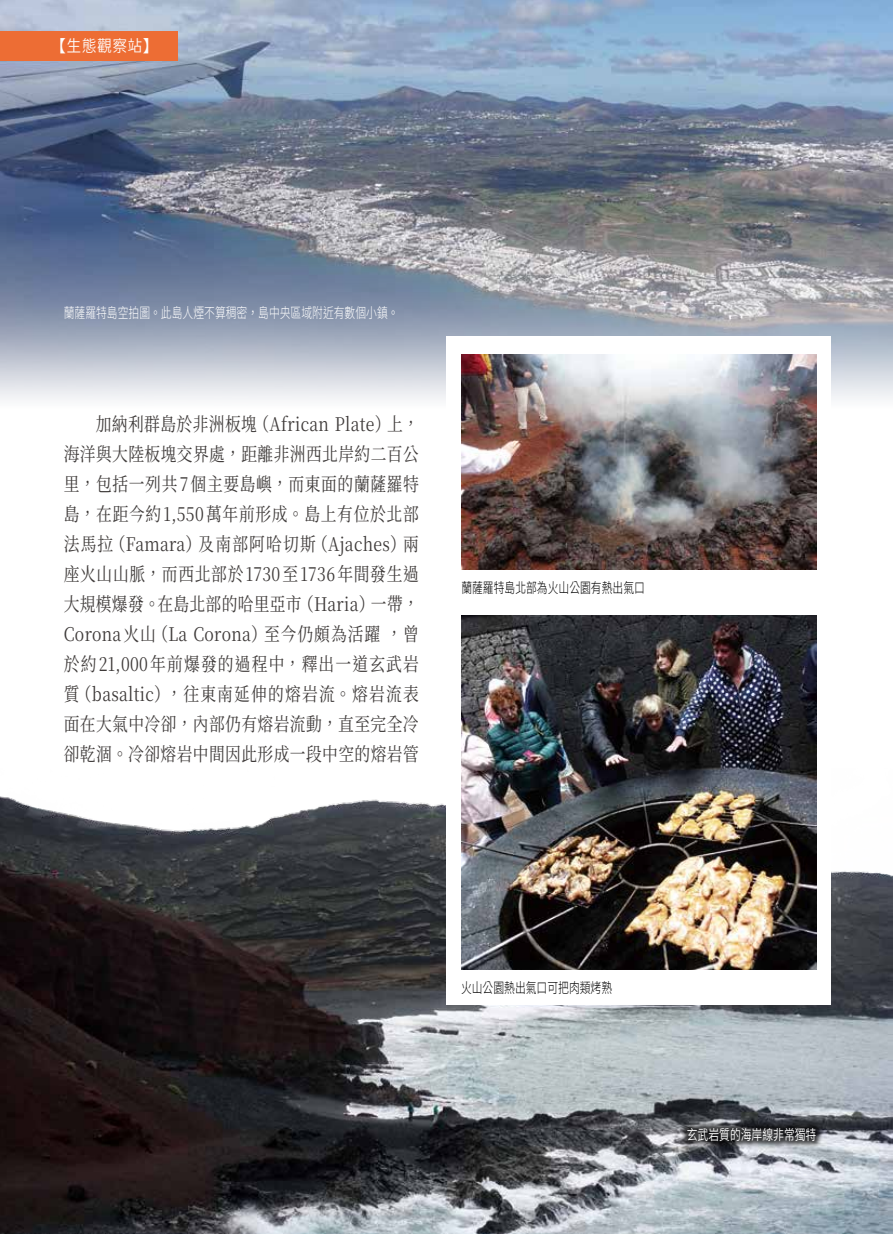
<style>
.page{position:relative;width:893px;height:1234px;background:#fff}
.page>*{position:absolute;margin:0;border:0;box-sizing:border-box;transform-origin:0 0}
.t1{font:18.9px/30px "Source Han Serif TC";letter-spacing:.025em;color:#3e3a39;text-align:justify;scale:.83 1}
.t2{font:condensed 16.5px "Glow Sans TC";letter-spacing:.025em;color:#fff}
.t3{font:300 14.4px "Source Han Sans TW";color:#fff;scale:.75 1}
.t4{font:300 14.4px "Source Han Sans TW";color:#000;scale:.75 1}
.t5{font:14.4px "Source Han Sans TW";color:#fff;scale:.75 1}
</style>
<div class="page">
<img style="left:0;top:0;width:893px;height:400px">
<img style="left:0;top:796px;width:893px;height:437px">
<div style="left:446px;top:336px;width:385px;height:667px;background:#fff"></div>
<div style="left:680px;top:1119px;width:143px;height:29px;background:#000;opacity:.75"></div>
<img style="left:461px;top:615px;width:355px;height:354px">
<img style="left:461px;top:354px;width:355px;height:216px">
<div style="left:0;top:31px;width:178px;height:30px;background:#ed6d34"></div>
<p class="t2" style="left:51px;top:35px;width:108px">【生態觀察站】</p>
<p class="t3" style="left:64px;top:304px;width:448px">蘭薩羅特島空拍圖。此島人煙不算稠密，島中央區域附近有數個小鎮。</p>
<p class="t1" style="left:64px;top:409px;width:429px;text-indent:32px">加納利群島於非洲板塊（African Plate）上，海洋與大陸板塊交界處，距離非洲西北岸約二百公里，包括一列共7個主要島嶼，而東面的蘭薩羅特島，在距今約1,550萬年前形成。島上有位於北部法馬拉（Famara）及南部阿哈切斯（Ajaches）兩座火山山脈，而西北部於1730至1736年間發生過大規模爆發。在島北部的哈里亞市（Haria）一帶，Corona 火山（La Corona）至今仍頗為活躍 ，曾於約21,000年前爆發的過程中，釋出一道玄武岩質（basaltic），往東南延伸的熔岩流。熔岩流表面在大氣中冷卻，內部仍有熔岩流動，直至完全冷卻乾涸。冷卻熔岩中間因此形成一段中空的熔岩管</p>
<p class="t4" style="left:461px;top:580px;width:246px">蘭薩羅特島北部為火山公園有熱出氣口</p>
<p class="t4" style="left:461px;top:979px;width:203px">火山公園熱出氣口可把肉類烤熟</p>
<p class="t5" style="left:687px;top:1126px;width:174px">玄武岩質的海岸線非常獨特</p>
</div>
